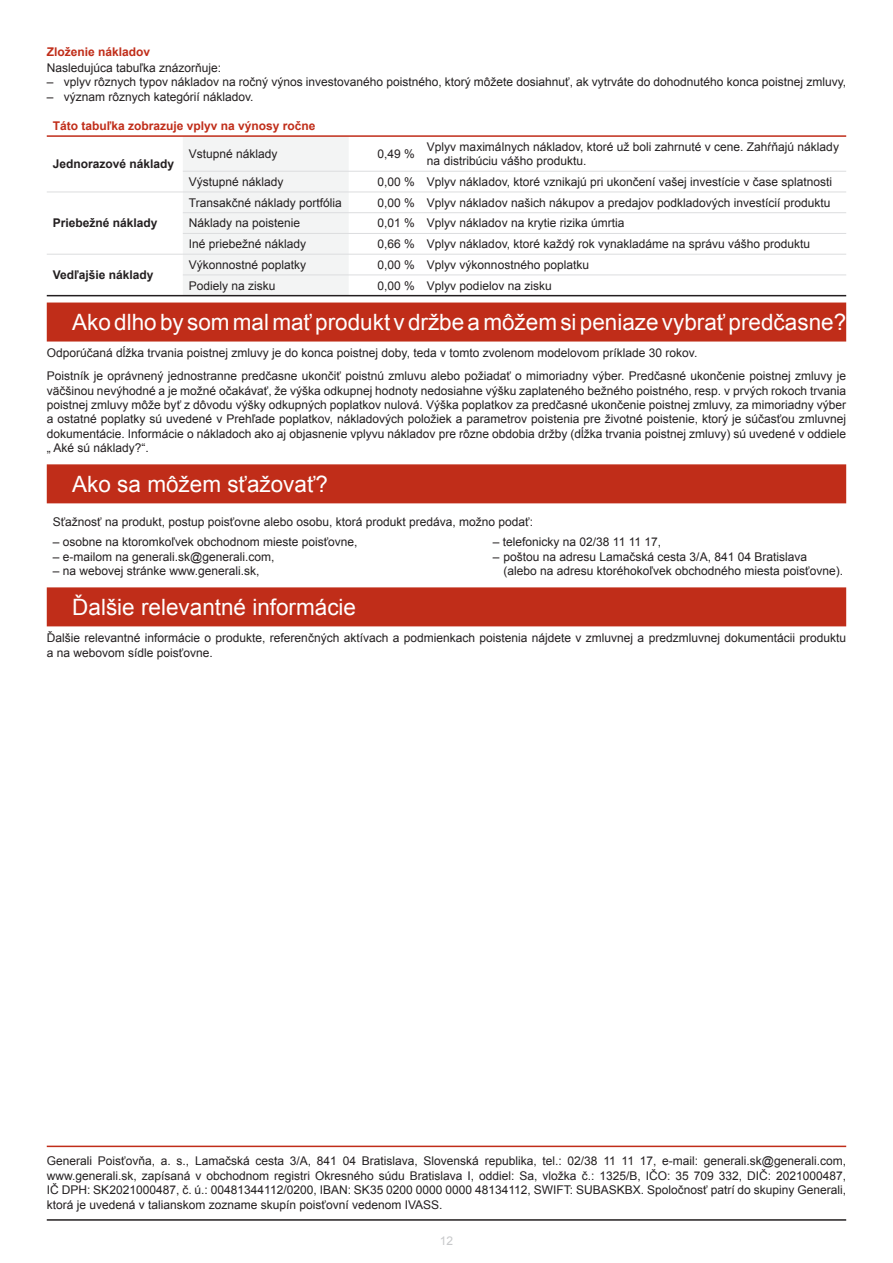
<style>
.page{position:relative;width:893px;height:1263px;background:#fff}
.page>*{position:absolute;margin:0;border:0;box-sizing:border-box;transform-origin:0 0}
.t1{font:22.5px "Arial";color:#fff}
.t2{font:12px/14.4px "Arial";color:#231f20}
.t3{font:700 12px "Arial";color:#c02d19}
.t4{font:700 12px "Arial";color:#231f20}
.t5{font:12px "Arial";color:#c7c8ca}
</style>
<div class="page">
<hr style="left:47px;top:1219px;width:799px;height:2px;background:#231f20">
<div style="left:47px;top:302px;width:799px;height:39px;background:#c02d19"></div>
<div style="left:47px;top:464px;width:799px;height:39px;background:#c02d19"></div>
<div style="left:47px;top:587px;width:799px;height:39px;background:#c02d19"></div>
<div style="left:183px;top:137px;width:166px;height:158px;background:#f3f4f4"></div>
<hr style="left:47px;top:135px;width:799px;height:2px;background:#c02d19">
<hr style="left:47px;top:295px;width:799px;height:1px;background:#231f20">
<hr style="left:183px;top:171px;width:663px;height:1px;background:#dcdddf">
<hr style="left:183px;top:192px;width:663px;height:1px;background:#dcdddf">
<hr style="left:183px;top:212px;width:663px;height:1px;background:#dcdddf">
<hr style="left:183px;top:233px;width:663px;height:1px;background:#dcdddf">
<hr style="left:183px;top:254px;width:663px;height:1px;background:#dcdddf">
<hr style="left:183px;top:275px;width:663px;height:1px;background:#dcdddf">
<hr style="left:47px;top:192px;width:136px;height:1px;background:#dcdddf">
<hr style="left:47px;top:254px;width:136px;height:1px;background:#dcdddf">
<hr style="left:47px;top:1145px;width:799px;height:2px;background:#c02d19">
<p class="t3" style="left:47px;top:45px;width:105px">Zloženie nákladov</p>
<p class="t2" style="left:47px;top:61px;width:176px">Nasledujúca tabuľka znázorňuje:</p>
<p class="t2" style="left:47px;top:75px;width:801px">– vplyv rôznych typov nákladov na ročný výnos investovaného poistného, ktorý môžete dosiahnuť, ak vytrváte do dohodnutého konca poistnej zmluvy,</p>
<p class="t2" style="left:47px;top:89px;width:208px">– význam rôznych kategórií nákladov.</p>
<p class="t3" style="left:53px;top:119px;width:264px">Táto tabuľka zobrazuje vplyv na výnosy ročne</p>
<p class="t4" style="left:53px;top:158px;width:123px">Jednorazové náklady</p>
<p class="t2" style="left:189px;top:147px;width:90px">Vstupné náklady</p>
<p class="t2" style="left:378px;top:147px;width:39px">0,49 %</p>
<p class="t2" style="left:427px;top:139px;width:413px">Vplyv maximálnych nákladov, ktoré už boli zahrnuté v cene. Zahŕňajú náklady na distribúciu vášho produktu.</p>
<p class="t2" style="left:189px;top:175px;width:96px">Výstupné náklady</p>
<p class="t2" style="left:378px;top:175px;width:456px">0,00 % Vplyv nákladov, ktoré vznikajú pri ukončení vašej investície v čase splatnosti</p>
<p class="t4" style="left:53px;top:217px;width:106px">Priebežné náklady</p>
<p class="t2" style="left:189px;top:195px;width:154px">Transakčné náklady portfólia</p>
<p class="t2" style="left:378px;top:195px;width:454px">0,00 % Vplyv nákladov našich nákupov a predajov podkladových investícií produktu</p>
<p class="t2" style="left:189px;top:216px;width:113px">Náklady na poistenie</p>
<p class="t2" style="left:378px;top:216px;width:248px">0,01 % Vplyv nákladov na krytie rizika úmrtia</p>
<p class="t2" style="left:189px;top:237px;width:119px">Iné priebežné náklady</p>
<p class="t2" style="left:378px;top:237px;width:434px">0,66 % Vplyv nákladov, ktoré každý rok vynakladáme na správu vášho produktu</p>
<p class="t2" style="left:189px;top:258px;width:119px">Výkonnostné poplatky</p>
<p class="t2" style="left:378px;top:258px;width:213px">0,00 % Vplyv výkonnostného poplatku</p>
<p class="t2" style="left:189px;top:278px;width:88px">Podiely na zisku</p>
<p class="t2" style="left:378px;top:278px;width:176px">0,00 % Vplyv podielov na zisku</p>
<h1 class="t1" style="left:72px;top:310px;width:775px">Ako dlho by som mal mať produkt v držbe a môžem si peniaze vybrať predčasne?</h1>
<p class="t2" style="left:47px;top:342px;width:801px;line-height:23px">Odporúčaná dĺžka trvania poistnej zmluvy je do konca poistnej doby, teda v tomto zvolenom modelovom príklade 30 rokov.<br>Poistník je oprávnený jednostranne predčasne ukončiť poistnú zmluvu alebo požiadať o mimoriadny výber. Predčasné ukončenie poistnej zmluvy je</p>
<p class="t2" style="left:47px;top:383px;width:801px;text-align:justify">väčšinou nevýhodné a je možné očakávať, že výška odkupnej hodnoty nedosiahne výšku zaplateného bežného poistného, resp. v prvých rokoch trvania poistnej zmluvy môže byť z dôvodu výšky odkupných poplatkov nulová. Výška poplatkov za predčasné ukončenie poistnej zmluvy, za mimoriadny výber a ostatné poplatky sú uvedené v Prehľade poplatkov, nákladových položiek a parametrov poistenia pre životné poistenie, ktorý je súčasťou zmluvnej dokumentácie. Informácie o nákladoch ako aj objasnenie vplyvu nákladov pre rôzne obdobia držby (dĺžka trvania poistnej zmluvy) sú uvedené v oddiele „ Aké sú náklady?“.</p>
<h1 class="t1" style="left:72px;top:472px;width:257px">Ako sa môžem sťažovať?</h1>
<p class="t2" style="left:53px;top:514px;width:482px">Sťažnosť na produkt, postup poisťovne alebo osobu, ktorá produkt predáva, možno podať:</p>
<p class="t2" style="left:53px;top:535px;width:306px">– osobne na ktoromkoľvek obchodnom mieste poisťovne,</p>
<p class="t2" style="left:493px;top:535px;width:170px">– telefonicky na 02/38 11 11 17,</p>
<p class="t2" style="left:53px;top:550px;width:223px">– e-mailom na generali.sk@generali.com,</p>
<p class="t2" style="left:53px;top:564px;width:208px">– na webovej stránke www.generali.sk,</p>
<p class="t4" style="left:53px;top:268px;width:102px">Vedľajšie náklady</p>
<p class="t2" style="left:503px;top:550px;width:341px;text-indent:-11px">– poštou na adresu Lamačská cesta 3/A, 841 04 Bratislava (alebo na adresu ktoréhokoľvek obchodného miesta poisťovne).</p>
<h1 class="t1" style="left:72px;top:595px;width:285px">Ďalšie relevantné informácie</h1>
<p class="t2" style="left:47px;top:631px;width:801px">Ďalšie relevantné informácie o produkte, referenčných aktívach a podmienkach poistenia nájdete v zmluvnej a predzmluvnej dokumentácii produktu a na webovom sídle poisťovne.</p>
<p class="t2" style="left:47px;top:1154px;width:801px;text-align:justify">Generali Poisťovňa, a. s., Lamačská cesta 3/A, 841 04 Bratislava, Slovenská republika, tel.: 02/38 11 11 17, e-mail: generali.sk@generali.com, www.generali.sk, zapísaná v obchodnom registri Okresného súdu Bratislava I, oddiel: Sa, vložka č.: 1325/B, IČO: 35 709 332, DIČ: 2021000487, IČ DPH: SK2021000487, č. ú.: 00481344112/0200, IBAN: SK35 0200 0000 0000 48134112, SWIFT: SUBASKBX. Spoločnosť patrí do skupiny Generali, ktorá je uvedená v talianskom zozname skupín poisťovní vedenom IVASS.</p>
<p class="t5" style="left:440px;top:1234px;width:15px">12</p>
</div>
